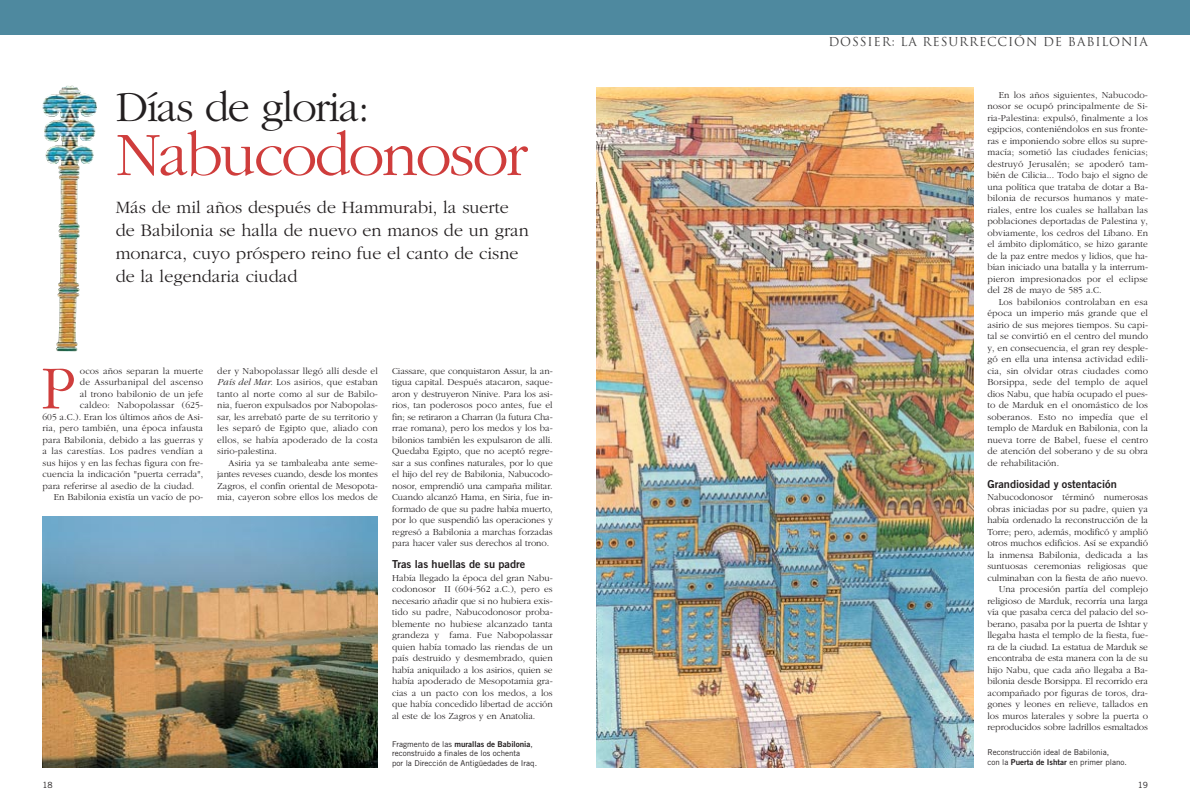
<style>
.page{position:relative;width:1190px;height:807px;background:#fff}
.page>*{position:absolute;margin:0;border:0;box-sizing:border-box;transform-origin:0 0}
.t1{font:300 64px "Garamond";letter-spacing:-.035em;color:#cf3d3c}
.t2{font:300 63.6px "Garamond";color:#cf3d3c}
.t3{font:300 44px "Garamond";letter-spacing:-.035em;color:#231f20}
.t4{font:300 18px/23px "Garamond";color:#231f20}
.t5{font:12px "Trajan";letter-spacing:.07em;color:#404041}
.t6{font:11px "Trade Gothic Bold Two";color:#231f20}
.t7{font:300 9.5px/11.5px "Garamond";letter-spacing:.005em;color:#231f20;text-align:justify}
.t8{font:8.5px "Trade Gothic";color:#231f20}
.t9{font:8px/9.5px "Trade Gothic";color:#231f20}
.t10{font:8px "Trade Gothic Bold Two";color:#231f20}
.s1{font-style:italic}
.s2{font-family:"Trade Gothic"}
.s3{font-family:"Trade Gothic Bold Two"}
</style>
<div class="page">
<img style="left:596px;top:87px;width:377px;height:680px">
<div style="left:0;top:0;width:1190px;height:34px;background:#4e899f"></div>
<img style="left:43px;top:86px;width:54px;height:265px">
<img style="left:43px;top:517px;width:335px;height:250px">
<h3 class="t3" style="left:116px;top:90px;width:255px">Días de gloria:</h3>
<h1 class="t1" style="left:116px;top:130px;width:414px">Nabucodonosor</h1>
<h3 class="t4" style="left:116px;top:197px;width:415px">Más de mil años después de Hammurabi, la suerte de Babilonia se halla de nuevo en manos de un gran monarca, cuyo próspero reino fue el canto de cisne de la legendaria ciudad</h3>
<h2 class="t2" style="left:41px;top:363px;width:37px">P</h2>
<p class="t7" style="left:80px;top:366px;width:125px">ocos años separan la muerte</p>
<p class="t7" style="left:80px;top:377px;width:125px">de Assurbanipal del ascenso</p>
<p class="t7" style="left:80px;top:389px;width:125px">al trono babilonio de un jefe</p>
<p class="t7" style="left:80px;top:400px;width:125px">caldeo: Nabopolassar (625-</p>
<p class="t7" style="left:43px;top:412px;width:162px">605 a.C.). Eran los últimos años de Asi-</p>
<p class="t7" style="left:43px;top:423px;width:162px">ria, pero también, una época infausta</p>
<p class="t7" style="left:43px;top:435px;width:162px">para Babilonia, debido a las guerras y</p>
<p class="t7" style="left:43px;top:446px;width:162px">a las carestías. Los padres vendían a</p>
<p class="t7" style="left:43px;top:458px;width:162px">sus hijos y en las fechas figura con fre-</p>
<p class="t7" style="left:43px;top:469px;width:162px">cuencia la indicación "puerta cerrada",</p>
<p class="t7" style="left:43px;top:481px;width:153px">para referirse al asedio de la ciudad.</p>
<p class="t7" style="left:54px;top:492px;width:151px">En Babilonia existía un vacío de po-</p>
<p class="t7" style="left:217px;top:366px;width:162px">der y Nabopolassar llegó allí desde el <span class="s1">País del Mar</span>. Los asirios, que estaban tanto al norte como al sur de Babilo&shy;nia, fueron expulsados por Nabopolas&shy;sar, les arrebató parte de su territorio y les separó de Egipto que, aliado con ellos, se había apoderado de la costa sirio-palestina.</p>
<p class="t7" style="left:217px;top:458px;width:162px;text-indent:11px">Asiria ya se tambaleaba ante seme&shy;jantes reveses cuando, desde los montes Zagros, el confín oriental de Mesopota&shy;mia, cayeron sobre ellos los medos de</p>
<p class="t8" style="left:43px;top:782px;width:12px">18</p>
<p class="t7" style="left:392px;top:366px;width:162px">Ciassare, que conquistaron Assur, la an&shy;tigua capital. Después atacaron, saque&shy;aron y destruyeron Nínive. Para los asi&shy;rios, tan poderosos poco antes, fue el fin; se retiraron a Charran (la futura Cha&shy;rrae romana), pero los medos y los ba&shy;bilonios también les expulsaron de allí.<br>Quedaba Egipto, que no aceptó regre&shy;sar a sus confines naturales, por lo que el hijo del rey de Babilonia, Nabucodo&shy;nosor, emprendió una campaña militar.<br>Cuando alcanzó Hama, en Siria, fue in&shy;formado de que su padre había muerto, por lo que suspendió las operaciones y regresó a Babilonia a marchas forzadas para hacer valer sus derechos al trono.</p>
<p class="t6" style="left:392px;top:560px;width:135px">Tras las huellas de su padre</p>
<p class="t7" style="left:392px;top:573px;width:162px">Había llegado la época del gran Nabu&shy;codonosor II (604-562 a.C.), pero es necesario añadir que si no hubiera exis&shy;tido su padre, Nabucodonosor proba&shy;blemente no hubiese alcanzado tanta grandeza y fama. Fue Nabopolassar quien había tomado las riendas de un país destruido y desmembrado, quien había aniquilado a los asirios, quien se había apoderado de Mesopotamia gra&shy;cias a un pacto con los medos, a los que había concedido libertad de acción al este de los Zagros y en Anatolia.</p>
<p class="t10" style="left:392px;top:741px;width:142px"><span class="s2">Fragmento de las</span> murallas de Babilonia<span class="s2">,</span></p>
<p class="t9" style="left:392px;top:750px;width:147px">reconstruido a finales de los ochenta<br>por la Dirección de Antigüedades de Iraq.</p>
<p class="t5" style="left:828px;top:35px;width:321px">DOSSIER: LA RESURRECCIÓN DE BABILONIA</p>
<p class="t7" style="left:987px;top:90px;width:162px;text-indent:11px">En los años siguientes, Nabucodo&shy;nosor se ocupó principalmente de Si&shy;ria-Palestina: expulsó, finalmente a los egipcios, conteniéndolos en sus fronte&shy;ras e imponiendo sobre ellos su supre&shy;macía; sometió las ciudades fenicias; destruyó Jerusalén; se apoderó tam&shy;bién de Cilicia... Todo bajo el signo de una política que trataba de dotar a Ba&shy;bilonia de recursos humanos y mate&shy;riales, entre los cuales se hallaban las poblaciones deportadas de Palestina y, obviamente, los cedros del Líbano. En el ámbito diplomático, se hizo garante de la paz entre medos y lidios, que ha&shy;bían iniciado una batalla y la interrum&shy;pieron impresionados por el eclipse del 28 de mayo de 585 a.C.</p>
<p class="t7" style="left:987px;top:297px;width:162px;text-indent:11px">Los babilonios controlaban en esa época un imperio más grande que el asirio de sus mejores tiempos. Su capi&shy;tal se convirtió en el centro del mundo y, en consecuencia, el gran rey desple&shy;gó en ella una intensa actividad edili&shy;cia, sin olvidar otras ciudades como Borsippa, sede del templo de aquel dios Nabu, que había ocupado el pues&shy;to de Marduk en el onomástico de los soberanos. Esto no impedía que el templo de Marduk en Babilonia, con la nueva torre de Babel, fuese el centro de atención del soberano y de su obra de rehabilitación.</p>
<p class="t6" style="left:987px;top:480px;width:131px">Grandiosidad y ostentación</p>
<p class="t7" style="left:987px;top:492px;width:162px;text-align:right">Nabucodonosor términó numerosas obras iniciadas por su padre, quien ya había ordenado la reconstrucción de la Torre; pero, además, modificó y amplió otros muchos edificios. Así se expandió la inmensa Babilonia, dedicada a las suntuosas ceremonias religiosas que culminaban con la fiesta de año nuevo.<br>Una procesión partía del complejo religioso de Marduk, recorría una larga vía que pasaba cerca del palacio del so&shy;berano, pasaba por la puerta de Ishtar y llegaba hasta el templo de la fiesta, fue&shy;ra de la ciudad. La estatua de Marduk se encontraba de esta manera con la de su hijo Nabu, que cada año llegaba a Ba&shy;bilonia desde Borsippa. El recorrido era acompañado por figuras de toros, dra&shy;gones y leones en relieve, tallados en los muros laterales y sobre la puerta o reproducidos sobre ladrillos esmaltados</p>
<p class="t9" style="left:987px;top:748px;width:141px">Reconstrucción ideal de Babilonia,<br>con la <span class="s3">Puerta de Ishtar</span> en primer plano.</p>
<p class="t8" style="left:1138px;top:782px;width:12px">19</p>
</div>
